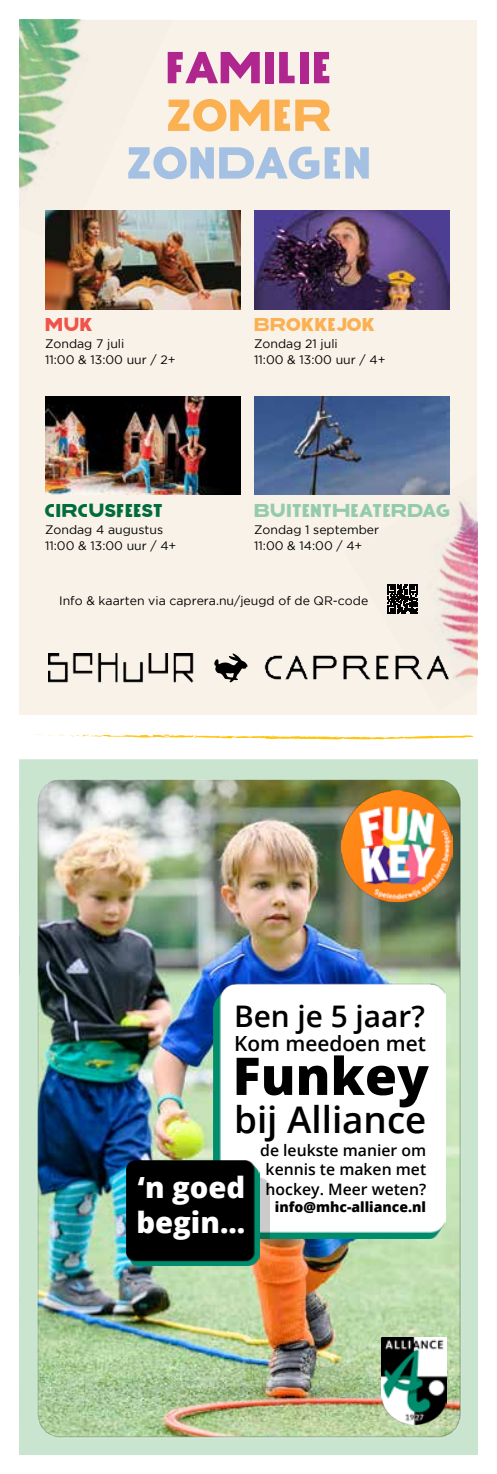
<style>
.page{position:relative;width:497px;height:1474px;background:#fff}
.page>*{position:absolute;margin:0;border:0;box-sizing:border-box;transform-origin:0 0}
.t1{font:700 52.85px "Caprera";color:#a4c0e2}
.t2{font:700 52.85px "Caprera";color:#b0268f}
.t3{font:700 52.85px "Caprera";color:#fbb052}
.t4{font:800 51.98px "Open Sans";color:#000}
.t5{font:600 36.75px "Open Sans";color:#000}
.t6{font:600 29.75px "Open Sans";color:#000}
.t7{font:800 29.22px/35px "Open Sans";color:#fff}
.t8{font:700 21.88px "Caprera";letter-spacing:.01em;color:#94cbaa}
.t9{font:700 21.88px "Caprera";letter-spacing:.01em;color:#006c3e}
.t10{font:700 21.88px "Caprera";letter-spacing:.01em;color:#fbb052}
.t11{font:700 21.88px "Caprera";color:#f05349}
.t12{font:600 20.82px "Open Sans";color:#000}
.t13{font:600 15.75px/19.6px "Open Sans";color:#000;text-align:center}
.t14{font:800 14px "Open Sans";color:#000}
.t15{font:12.25px/15.8px "Gotham";color:#000}
</style>
<div class="page">
<div style="left:20px;top:20px;width:456px;height:694px;background:#f8f2e8"></div>
<img style="left:417px;top:461px;width:59px;height:219px">
<img style="left:20px;top:20px;width:155px;height:191px">
<img style="left:264px;top:650px;width:184px;height:30px">
<img style="left:48px;top:653px;width:146px;height:30px">
<svg style="left:214px;top:653px;width:33px;height:29px"></svg>
<svg style="left:387px;top:584px;width:30px;height:30px"></svg>
<img style="left:254px;top:396px;width:195px;height:99px">
<img style="left:45px;top:396px;width:195px;height:99px">
<img style="left:254px;top:211px;width:195px;height:98px">
<img style="left:45px;top:211px;width:195px;height:98px">
<img style="left:20px;top:759px;width:456px;height:694px">
<img style="left:381px;top:1337px;width:65px;height:87px">
<img style="left:213px;top:982px;width:232px;height:256px">
<img style="left:259px;top:1177px;width:10px;height:61px">
<img style="left:127px;top:1160px;width:132px;height:105px">
<img style="left:341px;top:790px;width:110px;height:111px">
<svg style="left:36px;top:734px;width:438px;height:6px"></svg>
<h1 class="t2" style="left:165px;top:46px;width:168px">FAMILIE</h1>
<h1 class="t3" style="left:165px;top:94px;width:167px">ZOMER</h1>
<h1 class="t1" style="left:125px;top:142px;width:247px">ZONDAGEN</h1>
<h3 class="t11" style="left:45px;top:314px;width:49px">MUK</h3>
<h3 class="t10" style="left:253px;top:314px;width:122px">BROKKEJOK</h3>
<p class="t15" style="left:45px;top:336px;width:132px">Zondag 7 juli<br>11:00 &amp; 13:00 uur / 2+</p>
<p class="t15" style="left:254px;top:336px;width:133px">Zondag 21 juli<br>11:00 &amp; 13:00 uur / 4+</p>
<h3 class="t9" style="left:45px;top:499px;width:119px">CIRCUSFEEST</h3>
<h3 class="t8" style="left:253px;top:499px;width:198px">BUITENTHEATERDAG</h3>
<p class="t15" style="left:45px;top:521px;width:133px">Zondag 4 augustus<br>11:00 &amp; 13:00 uur / 4+</p>
<p class="t15" style="left:254px;top:521px;width:126px">Zondag 1 september<br>11:00 &amp; 14:00 / 4+</p>
<p class="t15" style="left:59px;top:592px;width:310px">Info &amp; kaarten via caprera.nu/jeugd of de QR-code</p>
<h3 class="t6" style="left:234px;top:995px;width:192px">Ben je 5 jaar?</h3>
<h3 class="t12" style="left:234px;top:1029px;width:193px">Kom meedoen met</h3>
<h2 class="t4" style="left:232px;top:1036px;width:197px">Funkey</h2>
<p class="t13" style="left:260px;top:1140px;width:167px">de leukste manier om kennis te maken met hockey. Meer weten?</p>
<p class="t14" style="left:274px;top:1196px;width:153px">info@mhc-alliance.nl</p>
<h3 class="t5" style="left:234px;top:1094px;width:194px">bij Alliance</h3>
<h3 class="t7" style="left:136px;top:1168px;width:110px">‘n goed begin...</h3>
</div>
